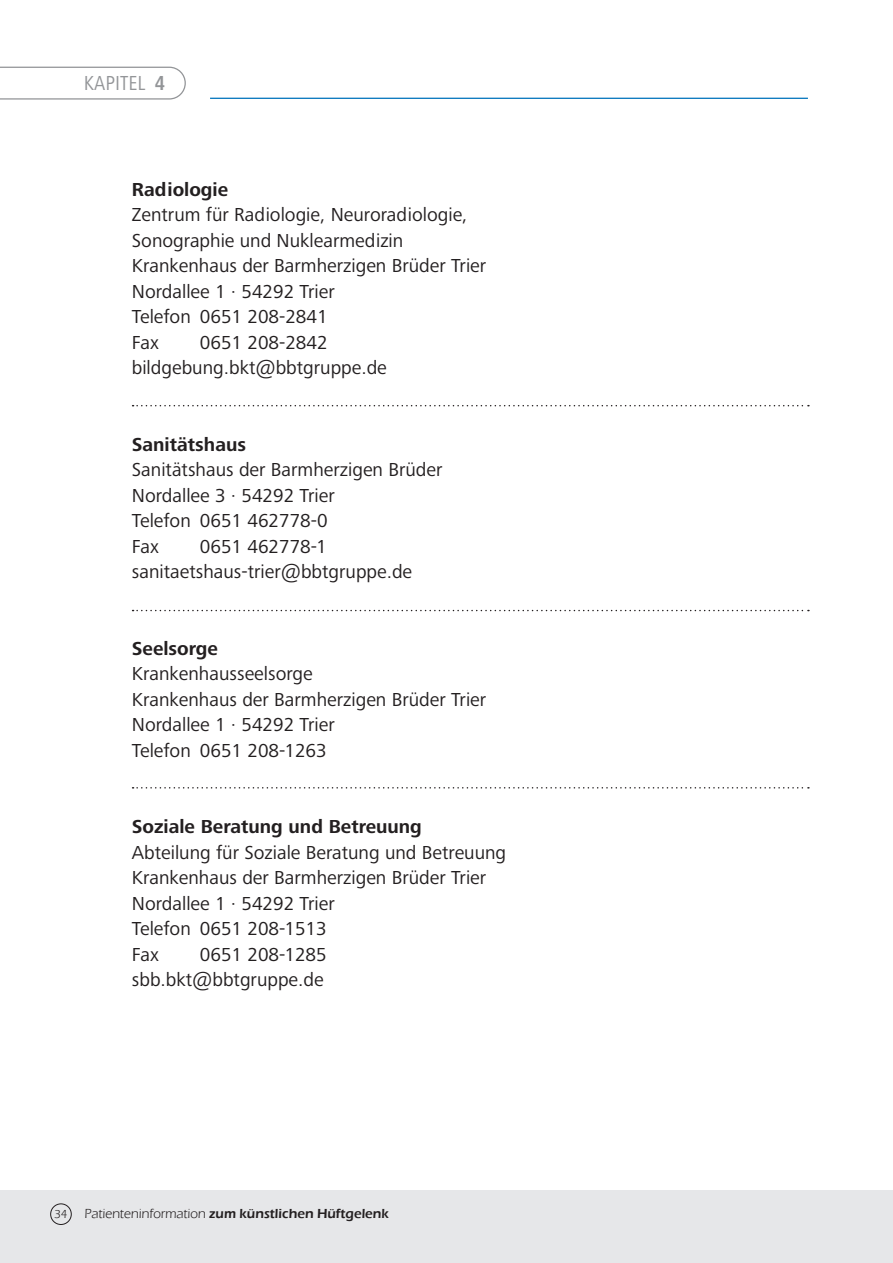
<style>
.page{position:relative;width:893px;height:1263px;background:#fff}
.page>*{position:absolute;margin:0;border:0;box-sizing:border-box;transform-origin:0 0}
.t1{font:condensed 21px "Frutiger Next Pro";color:#939598}
.t2{font:19.5px/25.5px "Frutiger Next Pro";color:#231f20}
.t3{font:700 19.5px "Frutiger Next Pro";color:#231f20}
.t4{font:600 13.5px "Eras ITC";color:#231f20}
.t5{font:12px "ITC Eras LT";color:#231f20}
.s1{font-weight:700}
.s2{font-family:"ITC Eras LT";font-weight:400}
</style>
<div class="page">
<div style="left:0;top:1190px;width:893px;height:73px;background:#e6e7e9"></div>
<svg style="left:0;top:66px;width:186px;height:34px"></svg>
<hr style="left:210px;top:98px;width:598px;height:1px;background:#0073bc">
<div style="left:50px;top:1203px;width:22px;height:22px;border:1px solid #231f20;border-radius:50%"></div>
<svg style="left:133px;top:405px;width:676px;height:1px"></svg>
<svg style="left:133px;top:610px;width:676px;height:1px"></svg>
<svg style="left:133px;top:787px;width:676px;height:1px"></svg>
<p class="t1" style="left:84px;top:71px;width:83px">KAPITEL <span class="s1">4</span></p>
<p class="t3" style="left:132px;top:178px;width:98px">Radiologie</p>
<p class="t2" style="left:132px;top:202px;width:356px">Zentrum für Radiologie, Neuroradiologie,<br>Sonographie und Nuklearmedizin<br>Krankenhaus der Barmherzigen Brüder Trier<br>Nordallee 1 · 54292 Trier<br>Telefon 0651 208-2841<br>Fax</p>
<p class="t2" style="left:132px;top:329px;width:257px;text-align:center">0651 208-2842 bildgebung.bkt@bbtgruppe.de</p>
<p class="t3" style="left:132px;top:433px;width:116px">Sanitätshaus</p>
<p class="t2" style="left:132px;top:457px;width:312px">Sanitätshaus der Barmherzigen Brüder<br>Nordallee 3 · 54292 Trier<br>Telefon 0651 462778-0<br>Fax</p>
<p class="t2" style="left:132px;top:533px;width:282px;text-indent:68px">0651 462778-1 sanitaetshaus-trier@bbtgruppe.de</p>
<p class="t3" style="left:132px;top:637px;width:88px">Seelsorge</p>
<p class="t2" style="left:132px;top:661px;width:356px">Krankenhausseelsorge<br>Krankenhaus der Barmherzigen Brüder Trier<br>Nordallee 1 · 54292 Trier<br>Telefon 0651 208-1263</p>
<p class="t3" style="left:132px;top:816px;width:292px">Soziale Beratung und Betreuung</p>
<p class="t2" style="left:132px;top:839px;width:376px">Abteilung für Soziale Beratung und Betreuung<br>Krankenhaus der Barmherzigen Brüder Trier<br>Nordallee 1 · 54292 Trier<br>Telefon 0651 208-1513<br>Fax</p>
<p class="t2" style="left:132px;top:941px;width:196px;text-align:right">0651 208-1285 sbb.bkt@bbtgruppe.de</p>
<p class="t5" style="left:54px;top:1208px;width:15px">34</p>
<p class="t4" style="left:85px;top:1206px;width:306px"><span class="s2">Patienteninformation</span> zum künstlichen Hüftgelenk</p>
</div>
